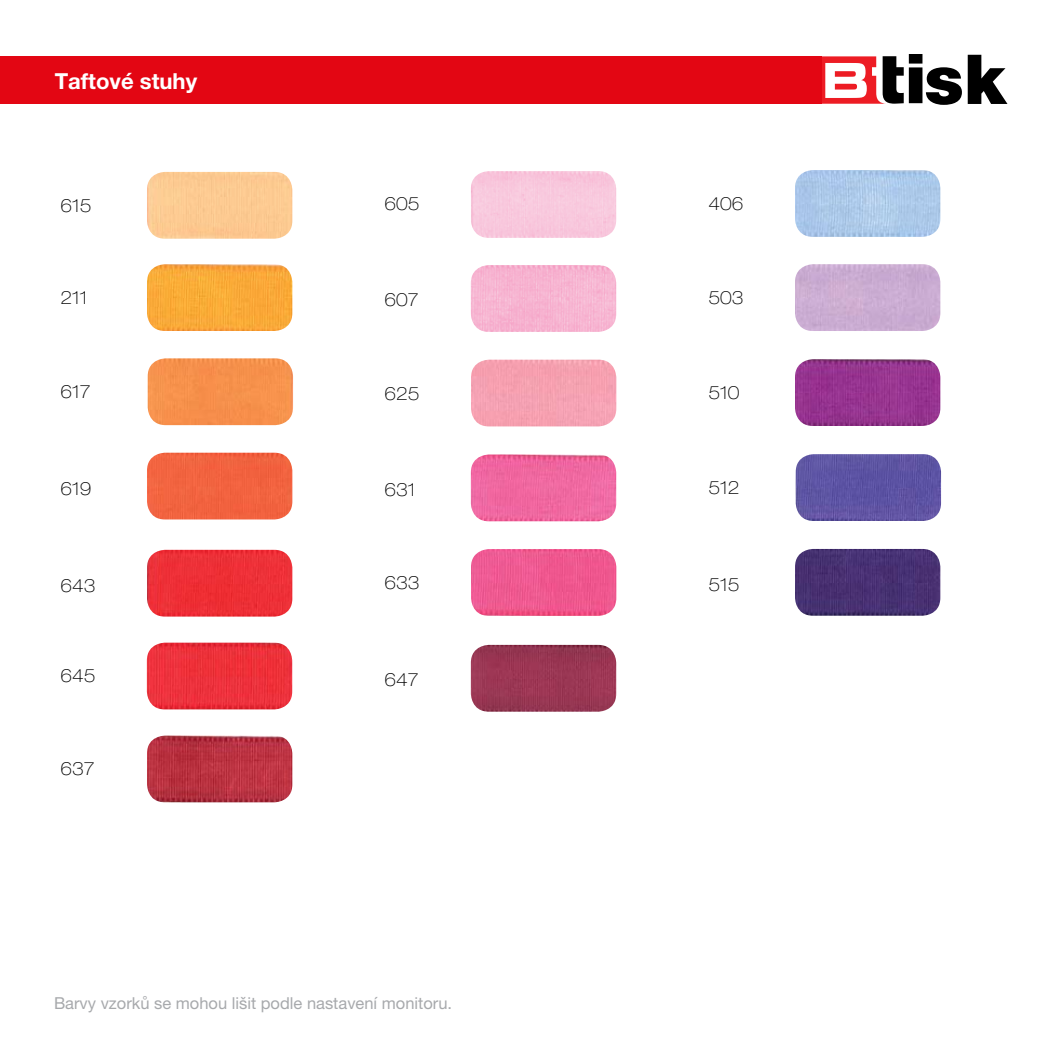
<style>
.page{position:relative;width:1063px;height:1063px;background:#fff}
.page>*{position:absolute;margin:0;border:0;box-sizing:border-box;transform-origin:0 0}
.t1{font:700 22.05px "Helvetica Neue LT Pro";color:#fff}
.t2{font:100 expanded 18px "Helvetica Neue LT Pro";color:#000}
.t3{font:16.5px "Helvetica Neue LT Pro";color:#a7a9ac}
</style>
<div class="page">
<img style="left:471px;top:645px;width:145px;height:67px">
<img style="left:147px;top:643px;width:145px;height:66px">
<img style="left:147px;top:550px;width:145px;height:67px">
<img style="left:147px;top:736px;width:145px;height:66px">
<div style="left:471px;top:360px;width:145px;height:66px;background:#f6a1b1"></div>
<img style="left:471px;top:549px;width:145px;height:67px">
<img style="left:471px;top:455px;width:145px;height:66px">
<img style="left:471px;top:171px;width:145px;height:67px">
<img style="left:471px;top:265px;width:145px;height:67px">
<img style="left:795px;top:170px;width:145px;height:67px">
<img style="left:795px;top:264px;width:145px;height:67px">
<img style="left:795px;top:359px;width:145px;height:67px">
<img style="left:796px;top:454px;width:145px;height:67px">
<img style="left:795px;top:549px;width:145px;height:67px">
<div style="left:147px;top:453px;width:145px;height:66px;background:#f2633f"></div>
<img style="left:148px;top:358px;width:145px;height:67px">
<img style="left:147px;top:264px;width:145px;height:67px">
<img style="left:147px;top:172px;width:145px;height:67px">
<svg style="left:822px;top:54px;width:185px;height:51px"></svg>
<div style="left:0;top:56px;width:822px;height:48px;background:#e30613"></div>
<p class="t1" style="left:55px;top:68px;width:144px">Taftové stuhy</p>
<p class="t2" style="left:61px;top:194px;width:32px">615</p>
<p class="t2" style="left:385px;top:193px;width:36px">605</p>
<p class="t2" style="left:709px;top:193px;width:36px">406</p>
<p class="t2" style="left:61px;top:287px;width:28px">211</p>
<p class="t2" style="left:385px;top:289px;width:36px">607</p>
<p class="t2" style="left:709px;top:287px;width:36px">503</p>
<p class="t2" style="left:61px;top:381px;width:32px">617</p>
<p class="t2" style="left:385px;top:382px;width:36px">625</p>
<p class="t2" style="left:709px;top:382px;width:32px">510</p>
<p class="t2" style="left:61px;top:478px;width:32px">619</p>
<p class="t2" style="left:385px;top:478px;width:32px">631</p>
<p class="t2" style="left:709px;top:477px;width:32px">512</p>
<p class="t2" style="left:61px;top:575px;width:36px">643</p>
<p class="t2" style="left:385px;top:572px;width:36px">633</p>
<p class="t2" style="left:709px;top:574px;width:32px">515</p>
<p class="t2" style="left:61px;top:665px;width:36px">645</p>
<p class="t2" style="left:385px;top:669px;width:36px">647</p>
<p class="t2" style="left:61px;top:758px;width:36px">637</p>
<p class="t3" style="left:54px;top:993px;width:400px">Barvy vzorků se mohou lišit podle nastavení monitoru.</p>
</div>
